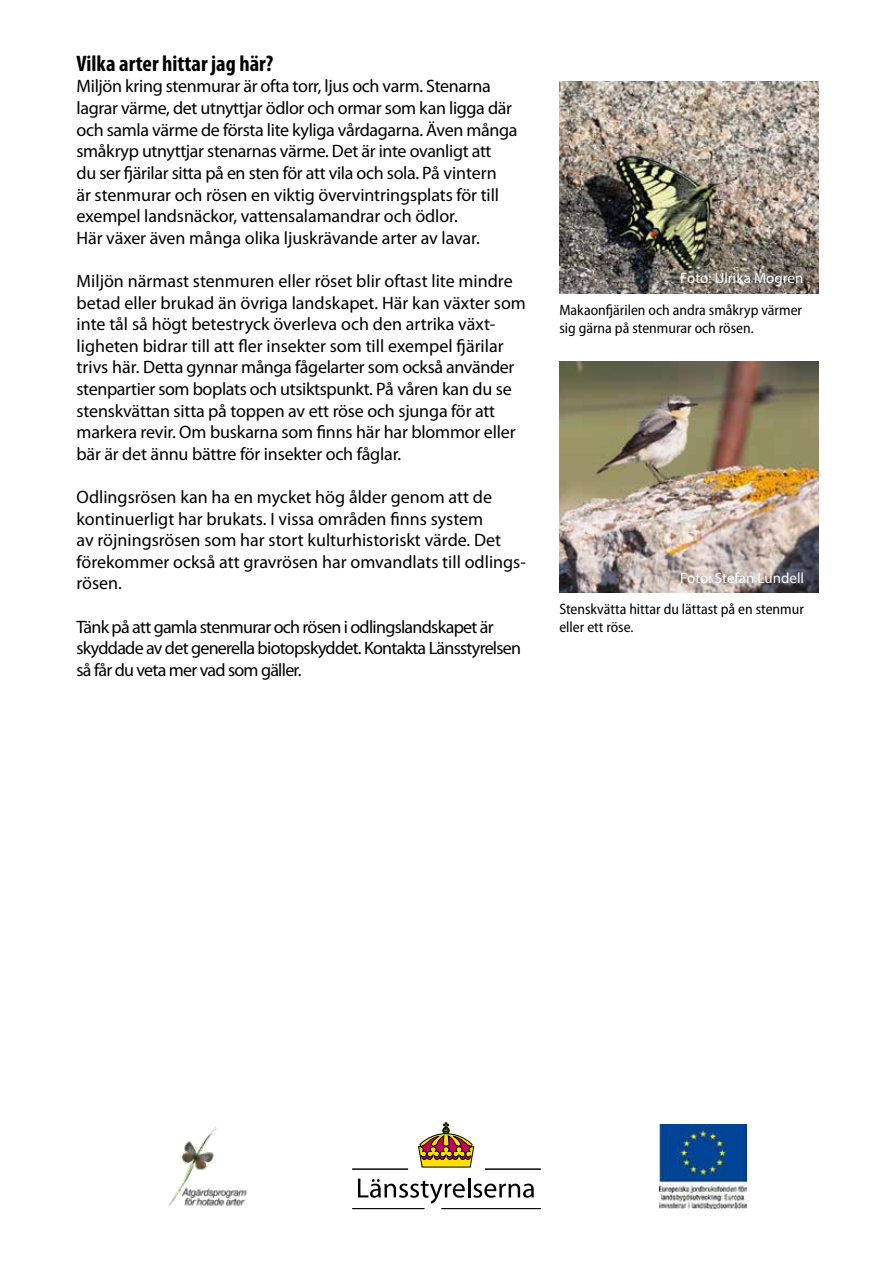
<style>
.page{position:relative;width:893px;height:1263px;background:#fff}
.page>*{position:absolute;margin:0;border:0;box-sizing:border-box;transform-origin:0 0}
.t1{font:700 condensed 22.5px "Myriad Pro";color:#000}
.t2{font:18px/21.6px "Myriad Pro";letter-spacing:-.01em;color:#000}
.t3{font:18px/21.6px "Myriad Pro";letter-spacing:-.04em;color:#000}
.t4{font:semi-condensed 15px/18px "Myriad Pro";color:#000}
.t5{font:15px "Myriad Pro";color:#fff}
</style>
<div class="page">
<img style="left:559px;top:81px;width:260px;height:212px">
<img style="left:559px;top:361px;width:260px;height:231px">
<svg style="left:358px;top:1178px;width:107px;height:25px"></svg>
<hr style="left:468px;top:1177px;width:2px;height:20px;background:#000">
<svg style="left:473px;top:1183px;width:61px;height:15px"></svg>
<hr style="left:352px;top:1169px;width:56px;height:1px;background:#000">
<hr style="left:485px;top:1169px;width:56px;height:1px;background:#000">
<hr style="left:441px;top:1208px;width:100px;height:1px;background:#000">
<hr style="left:352px;top:1208px;width:72px;height:1px;background:#000">
<svg style="left:418px;top:1123px;width:56px;height:44px"></svg>
<img style="left:659px;top:1124px;width:87px;height:85px">
<img style="left:168px;top:1127px;width:79px;height:80px">
<p class="t1" style="left:77px;top:51px;width:198px">Vilka arter hittar jag här?</p>
<p class="t2" style="left:77px;top:76px;width:442px">Miljön kring stenmurar är ofta torr, ljus och varm. Stenarna lagrar värme, det utnyttjar ödlor och ormar som kan ligga där och samla värme de första lite kyliga vårdagarna. Även många småkryp utnyttjar stenarnas värme. Det är inte ovanligt att<br>du ser fjärilar sitta på en sten för att vila och sola. På vintern<br>är stenmurar och rösen en viktig övervintringsplats för till exempel landsnäckor, vattensalamandrar och ödlor.<br>Här växer även många olika ljuskrävande arter av lavar.</p>
<p class="t2" style="left:77px;top:270px;width:451px">Miljön närmast stenmuren eller röset blir oftast lite mindre betad eller brukad än övriga landskapet. Här kan växter som inte tål så högt betestryck överleva och den artrika växt&shy;ligheten bidrar till att fler insekter som till exempel fjärilar trivs här. Detta gynnar många fågelarter som också använder stenpartier som boplats och utsiktspunkt. På våren kan du se stenskvättan sitta på toppen av ett röse och sjunga för att markera revir. Om buskarna som finns här har blommor eller bär är det ännu bättre för insekter och fåglar.</p>
<p class="t2" style="left:77px;top:486px;width:451px">Odlingsrösen kan ha en mycket hög ålder genom att de kontinuerligt har brukats. I vissa områden finns system<br>av röjningsrösen som har stort kulturhistoriskt värde. Det förekommer också att gravrösen har omvandlats till odlings&shy;rösen.</p>
<p class="t3" style="left:77px;top:616px;width:446px">Tänk på att gamla stenmurar och rösen i odlingslandskapet är skyddade av det generella biotopskyddet. Kontakta Länsstyrelsen så får du veta mer vad som gäller.</p>
<p class="t5" style="left:680px;top:270px;width:125px">Foto: Ulrika Mogren</p>
<p class="t4" style="left:559px;top:301px;width:244px">Makaonfjärilen och andra småkryp värmer sig gärna på stenmurar och rösen.</p>
<p class="t5" style="left:680px;top:569px;width:125px">Foto: Stefan Lundell</p>
<p class="t4" style="left:559px;top:600px;width:246px">Stenskvätta hittar du lättast på en stenmur eller ett röse.</p>
</div>
